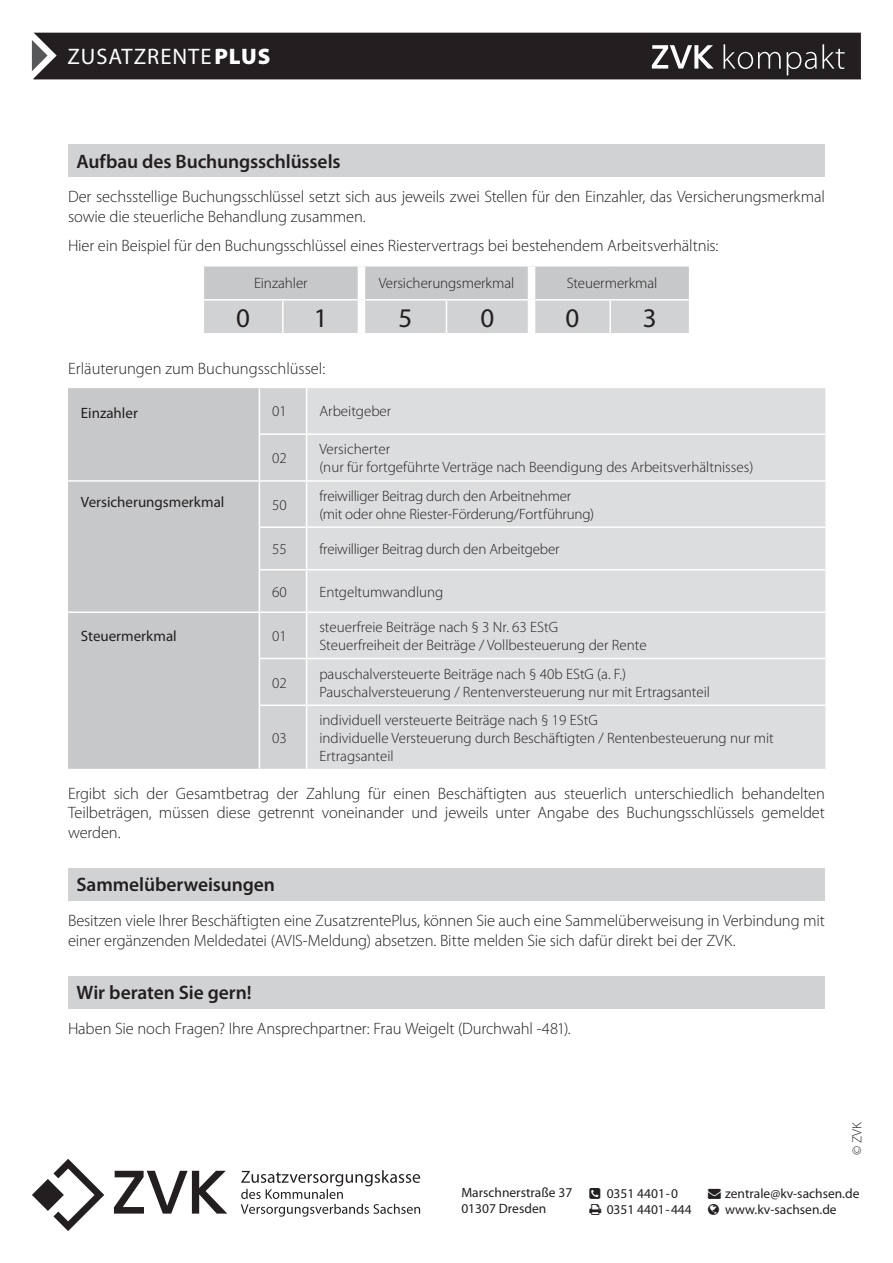
<style>
.page{position:relative;width:893px;height:1263px;background:#fff}
.page>*{position:absolute;margin:0;border:0;box-sizing:border-box;transform-origin:0 0}
.Fließtext{font:27px "Myriad Pro";color:#231f20}
.t1{font:22.5px "Myriad Pro";letter-spacing:.045em;color:#fff}
.t2{font:600 19.5px "Myriad Pro";letter-spacing:-.005em;color:#231f20}
.Fließtext-2{font:300 16.5px/19.8px "Myriad Pro";letter-spacing:-.01em;color:#231f20}
.Fliesstext{font:300 16.5px "Myriad Pro";color:#231f20}
.Fließtext-3{font:300 15px/18px "Myriad Pro";color:#231f20}
.Fließtext-4{font:15px "Myriad Pro";color:#231f20}
.t3{font:13.5px/15.8px "Myriad Pro";color:#231f20}
.t4{font:300 13.5px "Myriad Pro";color:#231f20}
.s1{font-weight:900}
</style>
<div class="page">
<svg style="left:32px;top:1159px;width:72px;height:72px"></svg>
<svg style="left:114px;top:1171px;width:113px;height:42px"></svg>
<svg style="left:241px;top:1170px;width:179px;height:47px"></svg>
<div style="left:32px;top:33px;width:829px;height:46px;background:#231f20"></div>
<div style="left:68px;top:145px;width:757px;height:32px;background:#d1d2d4"></div>
<div style="left:68px;top:868px;width:757px;height:32px;background:#d1d2d4"></div>
<div style="left:68px;top:976px;width:757px;height:32px;background:#d1d2d4"></div>
<svg style="left:204px;top:266px;width:485px;height:67px;background:#cccdcf"></svg>
<hr style="left:204px;top:299px;width:79px;height:2px;background:#fff">
<hr style="left:283px;top:299px;width:75px;height:2px;background:#fff">
<hr style="left:282px;top:301px;width:2px;height:32px;background:#fff">
<hr style="left:365px;top:299px;width:81px;height:2px;background:#fff">
<hr style="left:446px;top:299px;width:82px;height:2px;background:#fff">
<hr style="left:446px;top:301px;width:1px;height:32px;background:#fff">
<hr style="left:535px;top:299px;width:75px;height:2px;background:#fff">
<hr style="left:610px;top:299px;width:79px;height:2px;background:#fff">
<hr style="left:609px;top:301px;width:2px;height:32px;background:#fff">
<div style="left:358px;top:266px;width:7px;height:34px;background:#fff"></div>
<div style="left:528px;top:266px;width:7px;height:34px;background:#fff"></div>
<div style="left:358px;top:300px;width:7px;height:33px;background:#fff"></div>
<div style="left:528px;top:300px;width:7px;height:33px;background:#fff"></div>
<div style="left:68px;top:388px;width:191px;height:381px;background:#c7c8ca"></div>
<div style="left:260px;top:388px;width:46px;height:381px;background:#d1d2d4"></div>
<div style="left:307px;top:388px;width:518px;height:381px;background:#dcdddf"></div>
<hr style="left:259px;top:433px;width:48px;height:2px;background:#fff">
<hr style="left:307px;top:433px;width:518px;height:2px;background:#fff">
<hr style="left:68px;top:480px;width:191px;height:2px;background:#fff">
<hr style="left:259px;top:480px;width:48px;height:2px;background:#fff">
<hr style="left:307px;top:480px;width:518px;height:2px;background:#fff">
<hr style="left:259px;top:526px;width:48px;height:2px;background:#fff">
<hr style="left:307px;top:526px;width:518px;height:2px;background:#fff">
<hr style="left:259px;top:569px;width:48px;height:1px;background:#fff">
<hr style="left:307px;top:569px;width:518px;height:1px;background:#fff">
<hr style="left:68px;top:611px;width:191px;height:2px;background:#fff">
<hr style="left:259px;top:611px;width:48px;height:2px;background:#fff">
<hr style="left:307px;top:611px;width:518px;height:2px;background:#fff">
<hr style="left:259px;top:658px;width:48px;height:1px;background:#fff">
<hr style="left:307px;top:658px;width:518px;height:1px;background:#fff">
<hr style="left:259px;top:704px;width:48px;height:2px;background:#fff">
<hr style="left:307px;top:704px;width:518px;height:2px;background:#fff">
<h2 class="t1" style="left:67px;top:43px;width:204px">ZUSATZRENTE<span class="s1">PLUS</span></h2>
<h2 class="t2" style="left:77px;top:149px;width:266px">Aufbau des Buchungsschlüssels</h2>
<p class="Fließtext-2" style="left:68px;top:187px;width:758px">Der sechsstellige Buchungsschlüssel setzt sich aus jeweils zwei Stellen für den Einzahler, das Versicherungsmerkmal sowie die steuerliche Behandlung zusammen.</p>
<p class="Fließtext-2" style="left:68px;top:235px;width:652px">Hier ein Beispiel für den Buchungsschlüssel eines Riestervertrags bei bestehendem Arbeitsverhältnis:</p>
<p class="Fließtext-3" style="left:254px;top:274px;width:55px">Einzahler</p>
<p class="Fließtext-3" style="left:379px;top:274px;width:137px">Versicherungsmerkmal</p>
<p class="Fließtext-3" style="left:567px;top:274px;width:92px">Steuermerkmal</p>
<p class="Fließtext" style="left:236px;top:301px;width:15px">0</p>
<p class="Fließtext" style="left:314px;top:301px;width:15px">1</p>
<p class="Fließtext" style="left:399px;top:301px;width:15px">5</p>
<p class="Fließtext" style="left:481px;top:301px;width:15px">0</p>
<p class="Fließtext" style="left:565px;top:301px;width:15px">0</p>
<p class="Fließtext" style="left:643px;top:301px;width:15px">3</p>
<p class="Fliesstext" style="left:68px;top:358px;width:259px">Erläuterungen zum Buchungsschlüssel:</p>
<p class="Fließtext-4" style="left:81px;top:403px;width:59px">Einzahler</p>
<p class="Fließtext-3" style="left:272px;top:402px;width:16px">01</p>
<p class="Fließtext-3" style="left:319px;top:402px;width:73px">Arbeitgeber</p>
<p class="Fließtext-3" style="left:272px;top:449px;width:16px">02</p>
<p class="Fließtext-3" style="left:319px;top:440px;width:435px">Versicherter<br>(nur für fortgeführte Verträge nach Beendigung des Arbeitsverhältnisses)</p>
<p class="Fließtext-4" style="left:81px;top:493px;width:145px">Versicherungsmerkmal</p>
<p class="Fließtext-3" style="left:272px;top:495px;width:16px">50</p>
<p class="Fließtext-3" style="left:319px;top:486px;width:276px">freiwilliger Beitrag durch den Arbeitnehmer (mit oder ohne Riester-Förderung/Fortführung)</p>
<p class="Fließtext-3" style="left:272px;top:540px;width:16px">55</p>
<p class="Fließtext-3" style="left:319px;top:540px;width:242px">freiwilliger Beitrag durch den Arbeitgeber</p>
<p class="Fließtext-3" style="left:272px;top:582px;width:16px">60</p>
<p class="Fließtext-3" style="left:319px;top:582px;width:126px">Entgeltumwandlung</p>
<p class="Fließtext-4" style="left:81px;top:626px;width:98px">Steuermerkmal</p>
<p class="Fließtext-3" style="left:272px;top:627px;width:16px">01</p>
<p class="Fließtext-3" style="left:319px;top:618px;width:329px">steuerfreie Beiträge nach § 3 Nr. 63 EStG<br>Steuerfreiheit der Beiträge / Vollbesteuerung der Rente</p>
<p class="Fließtext-3" style="left:272px;top:673px;width:16px">02</p>
<p class="Fließtext-3" style="left:319px;top:664px;width:392px">pauschalversteuerte Beiträge nach § 40b EStG (a. F.)<br>Pauschalversteuerung / Rentenversteuerung nur mit Ertragsanteil</p>
<p class="Fließtext-3" style="left:272px;top:729px;width:16px">03</p>
<p class="Fließtext-3" style="left:319px;top:711px;width:456px">individuell versteuerte Beiträge nach § 19 EStG<br>individuelle Versteuerung durch Beschäftigten / Rentenbesteuerung nur mit<br>Ertragsanteil</p>
<p class="Fließtext-2" style="left:68px;top:783px;width:758px;text-align:justify">Ergibt sich der Gesamtbetrag der Zahlung für einen Beschäftigten aus steuerlich unterschiedlich behandelten Teilbeträgen, müssen diese getrennt voneinander und jeweils unter Angabe des Buchungsschlüssels gemeldet werden.</p>
<h2 class="t2" style="left:77px;top:872px;width:200px">Sammelüberweisungen</h2>
<p class="Fließtext-2" style="left:68px;top:910px;width:758px">Besitzen viele Ihrer Beschäftigten eine ZusatzrentePlus, können Sie auch eine Sammelüberweisung in Verbindung mit einer ergänzenden Meldedatei (AVIS-Meldung) absetzen. Bitte melden Sie sich dafür direkt bei der ZVK.</p>
<h2 class="t2" style="left:77px;top:980px;width:177px">Wir beraten Sie gern!</h2>
<p class="Fließtext-2" style="left:68px;top:1018px;width:504px">Haben Sie noch Fragen? Ihre Ansprechpartner: Frau Weigelt (Durchwahl -481).</p>
<p class="t4" style="left:849px;top:1155px;width:35px;rotate:-90deg">© ZVK</p>
<p class="t3" style="left:461px;top:1184px;width:112px;line-height:16.2px">Marschnerstraße 37<br>01307 Dresden</p>
<p class="t3" style="left:708px;top:1185px;width:153px;text-align:center">→ zentrale@kv-sachsen.de www.kv-sachsen.de</p>
<p class="t3" style="left:607px;top:1185px;width:87px">0351 4401-0<br>0351 4401- 444</p>
</div>
